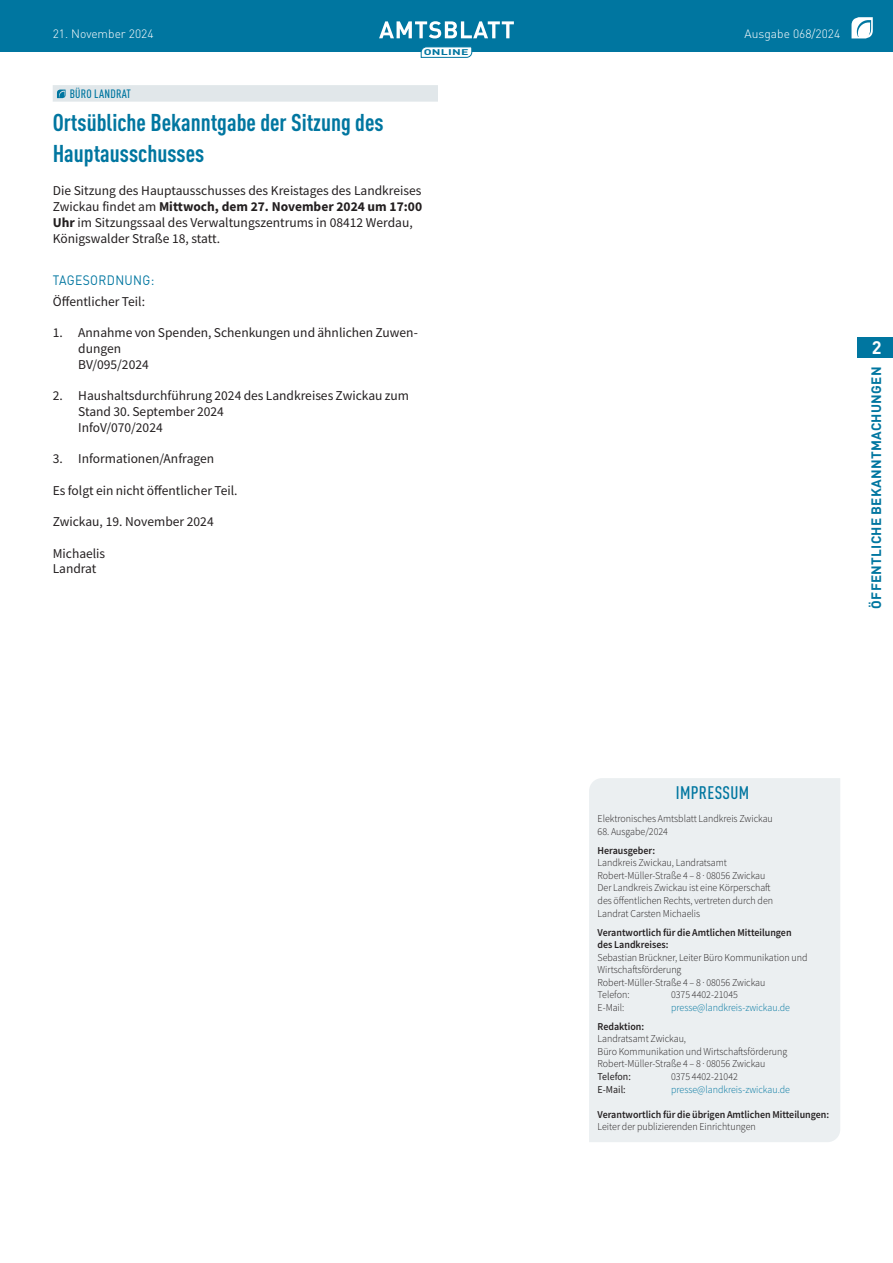
<style>
.page{position:relative;width:893px;height:1263px;background:#fff}
.page>*{position:absolute;margin:0;border:0;box-sizing:border-box;transform-origin:0 0}
._2022_-_Öffentliches_-_HZ16{font:700 condensed 24px/30.8px "DIN Pro";color:#0076a0}
._2022_-_Öffentliches_-_DZ{font:500 condensed 18px "DIN Pro";letter-spacing:.02em;color:#0076a0}
.t1{font:700 18px "DIN Pro";color:#fff}
._2022_-_Brotschrift_-_Aufzählung_Zahlen_E{font:13.5px/15.8px "Source Sans Pro";color:#231f20}
._2022_-_Brotschrift{font:13.5px/15.8px "Source Sans Pro";color:#231f20}
.t2{font:700 13.5px "DIN Pro";letter-spacing:.02em;color:#0076a0}
._2022_-_Brotschrift-2{font:13.5px "DIN Pro";letter-spacing:.03em;color:#0076a0;scale:.9 1}
.t3{font:300 12px "DIN Pro";color:#fff}
._2022_-_Öffentliches_-_DZ-2{font:500 condensed 12px "DIN Pro";letter-spacing:.02em;color:#0076a0}
._2022_-_Kasten_-_Text{font:300 10.5px/12.6px "Source Sans Pro";color:#231f20;scale:.95 1}
._2022_-_Kasten_-_Text-2{font:600 10.5px/12.6px "Source Sans Pro";color:#231f20;scale:.95 1}
._2022_-_Kasten_-_Text-3{font:300 10.5px "Source Sans Pro";color:#0076a0;scale:.95 1}
._2022_-_Kasten_-_Text-4{font:10.5px "Source Sans Pro";color:#231f20;scale:.95 1}
.t4{font:700 8.25px "DIN Pro";letter-spacing:.02em;color:#0076a0;scale:1.5 1}
.s1{font-weight:700}
.s2{font-weight:600}
</style>
<div class="page">
<div style="left:0;top:0;width:893px;height:51px;background:#0076a0"></div>
<svg style="left:851px;top:17px;width:22px;height:21px"></svg>
<svg style="left:379px;top:21px;width:135px;height:17px"></svg>
<svg style="left:421px;top:47px;width:51px;height:11px"></svg>
<div style="left:857px;top:337px;width:36px;height:21px;background:#0076a0"></div>
<div style="left:53px;top:85px;width:385px;height:17px;background:#e1e7ea"></div>
<svg style="left:57px;top:90px;width:9px;height:8px"></svg>
<div style="left:589px;top:778px;width:251px;height:364px;background:#ebeff1"></div>
<p class="t3" style="left:53px;top:25px;width:102px">21. November 2024</p>
<p class="t3" style="left:745px;top:25px;width:97px">Ausgabe 068/2024</p>
<p class="t4" style="left:424px;top:45px;width:31px">ONLINE</p>
<p class="_2022_-_Öffentliches_-_DZ-2" style="left:70px;top:85px;width:63px">BÜRO LANDRAT</p>
<p class="_2022_-_Öffentliches_-_HZ16" style="left:53px;top:105px;width:332px">Ortsübliche Bekanntgabe der Sitzung des<br>Hauptausschusses</p>
<p class="_2022_-_Brotschrift" style="left:53px;top:183px;width:371px">Die Sitzung des Hauptausschusses des Kreistages des Landkreises Zwickau findet am <span class="s1">Mittwoch, dem 27. November 2024 um 17:00<br>Uhr</span> im Sitzungssaal des Verwaltungszentrums in 08412 Werdau, Königswalder Straße 18, statt.</p>
<p class="_2022_-_Brotschrift-2" style="left:53px;top:270px;width:114px">TAGESORDNUNG:</p>
<p class="_2022_-_Brotschrift_-_Aufzählung_Zahlen_E" style="left:53px;top:293px;width:94px">Öffentlicher Teil:</p>
<p class="_2022_-_Brotschrift_-_Aufzählung_Zahlen_E" style="left:78px;top:325px;width:341px;text-indent:-26px">1. Annahme von Spenden, Schenkungen und ähnlichen Zuwen&shy;dungen<br>BV/095/2024</p>
<p class="_2022_-_Brotschrift_-_Aufzählung_Zahlen_E" style="left:78px;top:388px;width:332px;text-indent:-26px">2. Haushaltsdurchführung 2024 des Landkreises Zwickau zum<br>Stand 30. September 2024<br>InfoV/070/2024</p>
<p class="_2022_-_Brotschrift_-_Aufzählung_Zahlen_E" style="left:53px;top:451px;width:163px">3. Informationen/Anfragen</p>
<p class="_2022_-_Brotschrift_-_Aufzählung_Zahlen_E" style="left:53px;top:482px;width:186px">Es folgt ein nicht öffentlicher Teil.</p>
<p class="_2022_-_Brotschrift" style="left:53px;top:514px;width:162px">Zwickau, 19. November 2024</p>
<p class="_2022_-_Brotschrift" style="left:53px;top:545px;width:54px">Michaelis</p>
<p class="_2022_-_Brotschrift" style="left:53px;top:561px;width:45px">Landrat</p>
<h2 class="t1" style="left:872px;top:333px;width:11px">2</h2>
<p class="t2" style="left:865px;top:609px;width:243px;rotate:-90deg">ÖFFENTLICHE BEKANNTMACHUNGEN</p>
<p class="_2022_-_Öffentliches_-_DZ" style="left:676px;top:780px;width:75px">IMPRESSUM</p>
<p class="_2022_-_Kasten_-_Text" style="left:598px;top:812px;width:186px">Elektronisches Amtsblatt Landkreis Zwickau</p>
<p class="_2022_-_Kasten_-_Text" style="left:598px;top:825px;width:76px">68. Ausgabe/2024</p>
<p class="_2022_-_Kasten_-_Text" style="left:598px;top:844px;width:186px"><span class="s2">Herausgeber:<br></span>Landkreis Zwickau, Landratsamt Robert-Müller-Straße 4 – 8 · 08056 Zwickau Der Landkreis Zwickau ist eine Körperschaft des öffentlichen Rechts, vertreten durch den Landrat Carsten Michaelis</p>
<p class="_2022_-_Kasten_-_Text-2" style="left:598px;top:926px;width:206px">Verantwortlich für die Amtlichen Mitteilungen des Landkreises:</p>
<p class="_2022_-_Kasten_-_Text" style="left:598px;top:951px;width:222px">Sebastian Brückner, Leiter Büro Kommunikation und<br>Wirtschaftsförderung</p>
<p class="_2022_-_Kasten_-_Text" style="left:598px;top:976px;width:178px;line-height:12px">Robert-Müller-Straße 4 – 8 · 08056 Zwickau<br>Telefon:</p>
<p class="_2022_-_Kasten_-_Text" style="left:671px;top:988px;width:72px">0375 4402-21045</p>
<p class="_2022_-_Kasten_-_Text" style="left:598px;top:1001px;width:30px">E-Mail:</p>
<p class="_2022_-_Kasten_-_Text-3" style="left:671px;top:1000px;width:127px">presse@landkreis-zwickau.de</p>
<p class="_2022_-_Kasten_-_Text" style="left:598px;top:1020px;width:201px"><span class="s2">Redaktion:<br></span>Landratsamt Zwickau,<br>Büro Kommunikation und Wirtschaftsförderung</p>
<p class="_2022_-_Kasten_-_Text" style="left:598px;top:1057px;width:178px">Robert-Müller-Straße 4 – 8 · 08056 Zwickau</p>
<p class="_2022_-_Kasten_-_Text-4" style="left:598px;top:1070px;width:37px">Telefon:</p>
<p class="_2022_-_Kasten_-_Text" style="left:671px;top:1070px;width:72px">0375 4402-21042</p>
<p class="_2022_-_Kasten_-_Text-4" style="left:598px;top:1082px;width:31px">E-Mail:</p>
<p class="_2022_-_Kasten_-_Text-3" style="left:671px;top:1082px;width:127px">presse@landkreis-zwickau.de</p>
<p class="_2022_-_Kasten_-_Text-2" style="left:598px;top:1108px;width:245px">Verantwortlich für die übrigen Amtlichen Mitteilungen:</p>
<p class="_2022_-_Kasten_-_Text" style="left:598px;top:1120px;width:168px">Leiter der publizierenden Einrichtungen</p>
</div>
